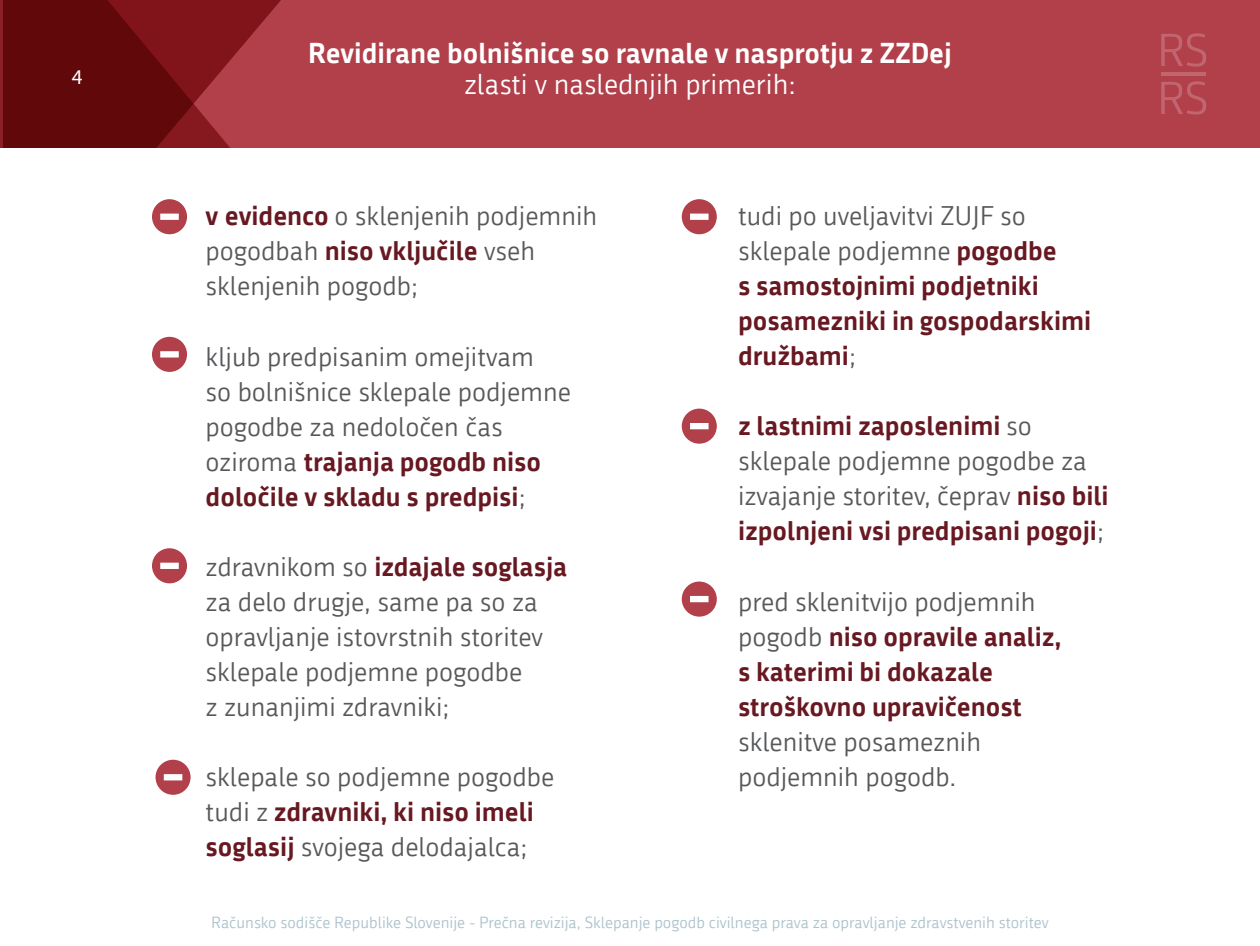
<style>
.page{position:relative;width:1260px;height:946px;background:#fff}
.page>*{position:absolute;margin:0;border:0;box-sizing:border-box;transform-origin:0 0}
.t1{font:700 28px "Republika";color:#fff}
.t2{font:28px "Republika";color:#fff}
.t3{font:26.25px/35px "Republika";color:#57585a}
.t4{font:700 26.25px/35px "Republika";color:#671821}
.t5{font:21px "Myriad Pro";color:#fff}
.t6{font:15.75px "Republika";color:#acc2cd}
.s1{font-weight:700;color:#671821}
.s2{font-weight:400;color:#57585a}
</style>
<div class="page">
<div style="left:3px;top:0;width:1257px;height:148px;background:#b2404b"></div>
<svg style="left:0;top:0;width:281px;height:148px;fill:#61080b"></svg>
<svg style="left:1161px;top:33px;width:45px;height:34px"></svg>
<hr style="left:1161px;top:73px;width:45px;height:3px;background:#fff">
<svg style="left:1161px;top:81px;width:45px;height:33px"></svg>
<div style="left:682px;top:199px;width:35px;height:35px;background:#b2404b;border-radius:50%"></div>
<div style="left:690px;top:213px;width:19px;height:7px;background:#fff"></div>
<div style="left:682px;top:408px;width:35px;height:35px;background:#b2404b;border-radius:50%"></div>
<div style="left:690px;top:423px;width:19px;height:6px;background:#fff"></div>
<div style="left:682px;top:581px;width:35px;height:35px;background:#b2404b;border-radius:50%"></div>
<div style="left:690px;top:596px;width:19px;height:6px;background:#fff"></div>
<div style="left:152px;top:337px;width:35px;height:35px;background:#b2404b;border-radius:50%"></div>
<div style="left:160px;top:351px;width:19px;height:6px;background:#fff"></div>
<div style="left:152px;top:199px;width:35px;height:35px;background:#b2404b;border-radius:50%"></div>
<div style="left:160px;top:213px;width:19px;height:7px;background:#fff"></div>
<div style="left:152px;top:548px;width:35px;height:35px;background:#b2404b;border-radius:50%"></div>
<div style="left:160px;top:562px;width:19px;height:7px;background:#fff"></div>
<div style="left:156px;top:759px;width:35px;height:35px;background:#b2404b;border-radius:50%"></div>
<div style="left:164px;top:774px;width:18px;height:6px;background:#fff"></div>
<p class="t5" style="left:72px;top:64px;width:12px">4</p>
<p class="t1" style="left:308px;top:32px;width:645px">Revidirane bolnišnice so ravnale v nasprotju z ZZDej</p>
<p class="t2" style="left:464px;top:65px;width:333px">zlasti v naslednjih primerih:</p>
<p class="t3" style="left:206px;top:197px;width:393px"><span class="s1">v evidenco</span> o sklenjenih podjemnih pogodbah <span class="s1">niso vključile</span> vseh sklenjenih pogodb;</p>
<p class="t3" style="left:206px;top:337px;width:367px">kljub predpisanim omejitvam<br>so bolnišnice sklepale podjemne pogodbe za nedoločen čas oziroma <span class="s1">trajanja pogodb niso določile v skladu s predpisi</span>;</p>
<p class="t3" style="left:206px;top:547px;width:363px">zdravnikom so <span class="s1">izdajale soglasja </span>za delo drugje, same pa so za opravljanje istovrstnih storitev sklepale podjemne pogodbe<br>z zunanjimi zdravniki;</p>
<p class="t3" style="left:206px;top:757px;width:350px">sklepale so podjemne pogodbe tudi z <span class="s1">zdravniki, ki niso imeli soglasij</span> svojega delodajalca;</p>
<p class="t4" style="left:738px;top:197px;width:355px"><span class="s2">tudi po uveljavitvi ZUJF so sklepale podjemne</span> pogodbe<br>s samostojnimi podjetniki posamezniki in gospodarskimi družbami<span class="s2">;</span></p>
<p class="t4" style="left:738px;top:407px;width:372px">z lastnimi zaposlenimi <span class="s2">so sklepale podjemne pogodbe za izvajanje storitev, čeprav</span> niso bili izpolnjeni vsi predpisani pogoji<span class="s2">;</span></p>
<p class="t4" style="left:738px;top:582px;width:325px"><span class="s2">pred sklenitvijo podjemnih pogodb</span> niso opravile analiz, s katerimi bi dokazale stroškovno upravičenost</p>
<p class="t3" style="left:738px;top:722px;width:245px">sklenitve posameznih podjemnih pogodb.</p>
<p class="t6" style="left:211px;top:911px;width:839px">Računsko sodišče Republike Slovenije - Prečna revizija, Sklepanje pogodb civilnega prava za opravljanje zdravstvenih storitev</p>
</div>
